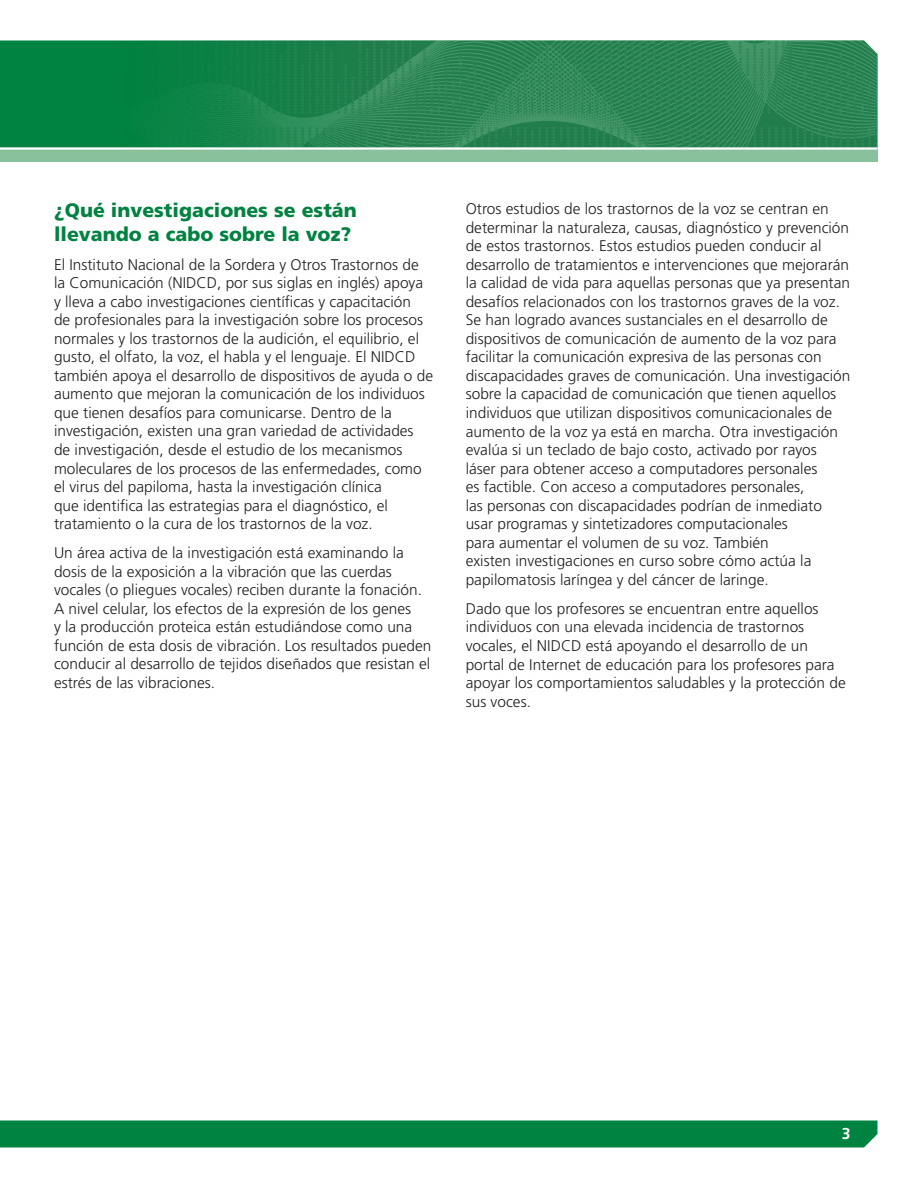
<style>
.page{position:relative;width:918px;height:1188px;background:#fff}
.page>*{position:absolute;margin:0;border:0;box-sizing:border-box;transform-origin:0 0}
.t1{font:900 19.5px/23.4px "Frutiger LT Std";color:#008240}
.t2{font:700 15.75px "Frutiger LT Std";color:#fff}
.t3{font:300 15.45px/18.6px "Frutiger LT Std";color:#231f20}
</style>
<div class="page">
<div style="left:0;top:40px;width:122px;height:107px;background:#008240"></div>
<img style="left:122px;top:40px;width:756px;height:107px">
<svg style="left:0;top:1120px;width:878px;height:28px;background:#0a8647"></svg>
<div style="left:0;top:148px;width:878px;height:14px;background:#88c19b"></div>
<hr style="left:0;top:147px;width:878px;height:3px;background:#fff">
<h2 class="t1" style="left:54px;top:199px;width:304px">¿Qué investigaciones se están llevando a cabo sobre la voz?</h2>
<p class="t3" style="left:54px;top:255px;width:381px">El Instituto Nacional de la Sordera y Otros Trastornos de la Comunicación (NIDCD, por sus siglas en inglés) apoya y lleva a cabo investigaciones científicas y capacitación<br>de profesionales para la investigación sobre los procesos normales y los trastornos de la audición, el equilibrio, el gusto, el olfato, la voz, el habla y el lenguaje. El NIDCD también apoya el desarrollo de dispositivos de ayuda o de aumento que mejoran la comunicación de los individuos que tienen desafíos para comunicarse. Dentro de la investigación, existen una gran variedad de actividades de investigación, desde el estudio de los mecanismos moleculares de los procesos de las enfermedades, como el virus del papiloma, hasta la investigación clínica<br>que identifica las estrategias para el diagnóstico, el tratamiento o la cura de los trastornos de la voz.</p>
<p class="t3" style="left:54px;top:544px;width:379px">Un área activa de la investigación está examinando la dosis de la exposición a la vibración que las cuerdas vocales (o pliegues vocales) reciben durante la fonación.<br>A nivel celular, los efectos de la expresión de los genes<br>y la producción proteica están estudiándose como una función de esta dosis de vibración. Los resultados pueden conducir al desarrollo de tejidos diseñados que resistan el estrés de las vibraciones.</p>
<p class="t3" style="left:466px;top:200px;width:386px">Otros estudios de los trastornos de la voz se centran en determinar la naturaleza, causas, diagnóstico y prevención de estos trastornos. Estos estudios pueden conducir al desarrollo de tratamientos e intervenciones que mejorarán la calidad de vida para aquellas personas que ya presentan desafíos relacionados con los trastornos graves de la voz.<br>Se han logrado avances sustanciales en el desarrollo de dispositivos de comunicación de aumento de la voz para facilitar la comunicación expresiva de las personas con discapacidades graves de comunicación. Una investigación sobre la capacidad de comunicación que tienen aquellos individuos que utilizan dispositivos comunicacionales de aumento de la voz ya está en marcha. Otra investigación evalúa si un teclado de bajo costo, activado por rayos láser para obtener acceso a computadores personales<br>es factible. Con acceso a computadores personales,<br>las personas con discapacidades podrían de inmediato usar programas y sintetizadores computacionales<br>para aumentar el volumen de su voz. También<br>existen investigaciones en curso sobre cómo actúa la papilomatosis laríngea y del cáncer de laringe.</p>
<p class="t3" style="left:466px;top:600px;width:382px">Dado que los profesores se encuentran entre aquellos individuos con una elevada incidencia de trastornos vocales, el NIDCD está apoyando el desarrollo de un portal de Internet de educación para los profesores para apoyar los comportamientos saludables y la protección de sus voces.</p>
<p class="t2" style="left:842px;top:1124px;width:10px">3</p>
</div>
